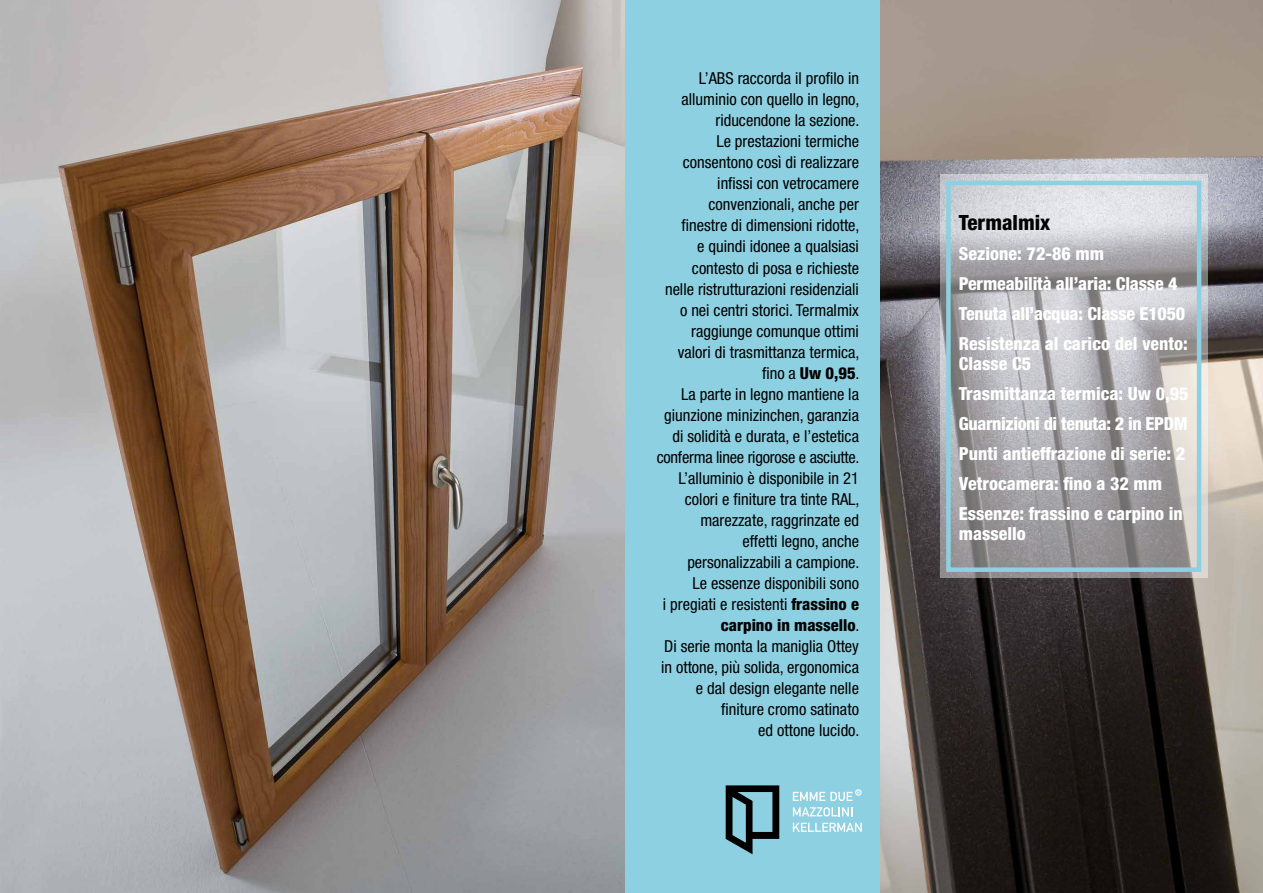
<style>
.page{position:relative;width:1263px;height:893px;background:#fff}
.page>*{position:absolute;margin:0;border:0;box-sizing:border-box;transform-origin:0 0}
.t1{font:800 condensed 21px "Helvetica Neue";color:#000}
.t2{font:800 condensed 18px/30.2px "Helvetica Neue";color:#fff}
.t3{font:condensed 16.5px/21px "Helvetica Neue";color:#000;text-align:right}
.s1{font-weight:800}
</style>
<div class="page">
<img style="left:0;top:0;width:625px;height:893px">
<div style="left:625px;top:0;width:298px;height:893px;background:#8dd0e1"></div>
<svg style="left:726px;top:785px;width:53px;height:69px"></svg>
<svg style="left:793px;top:807px;width:59px;height:9px"></svg>
<svg style="left:793px;top:823px;width:69px;height:9px"></svg>
<svg style="left:793px;top:789px;width:68px;height:12px"></svg>
<img style="left:880px;top:0;width:383px;height:893px">
<svg style="left:940px;top:174px;width:268px;height:404px;background:#b1afb3"></svg>
<div style="left:946px;top:181px;width:255px;height:391px;border:4px solid #8dd0e1"></div>
<p class="t3" style="left:657px;top:68px;width:204px">L’ABS raccorda il profilo in alluminio con quello in legno, riducendone la sezione.<br>Le prestazioni termiche consentono così di realizzare infissi con vetrocamere convenzionali, anche per<br>finestre di dimensioni ridotte,<br>e quindi idonee a qualsiasi contesto di posa e richieste<br>nelle ristrutturazioni residenziali o nei centri storici. Termalmix raggiunge comunque ottimi valori di trasmittanza termica, fino a <span class="s1">Uw 0,95</span>.<br>La parte in legno mantiene la giunzione minizinchen, garanzia di solidità e durata, e l’estetica conferma linee rigorose e asciutte.<br>L’alluminio è disponibile in 21 colori e finiture tra tinte RAL, marezzate, raggrinzate ed<br>effetti legno, anche personalizzabili a campione.<br>Le essenze disponibili sono<br>i pregiati e resistenti <span class="s1">frassino e carpino in massello</span>.<br>Di serie monta la maniglia Ottey in ottone, più solida, ergonomica e dal design elegante nelle finiture cromo satinato<br>ed ottone lucido.</p>
<p class="t1" style="left:959px;top:209px;width:93px">Termalmix</p>
<p class="t2" style="left:959px;top:238px;width:230px">Sezione: 72-86 mm<br>Permeabilità all’aria: Classe 4<br>Tenuta all’acqua: Classe E1050<br>Resistenza al carico del vento:</p>
<p class="t2" style="left:959px;top:348px;width:231px">Classe C5<br>Trasmittanza termica: Uw 0,95<br>Guarnizioni di tenuta: 2 in EPDM<br>Punti antieffrazione di serie: 2<br>Vetrocamera: fino a 32 mm<br>Essenze: frassino e carpino in</p>
<p class="t2" style="left:959px;top:518px;width:69px">massello</p>
</div>
